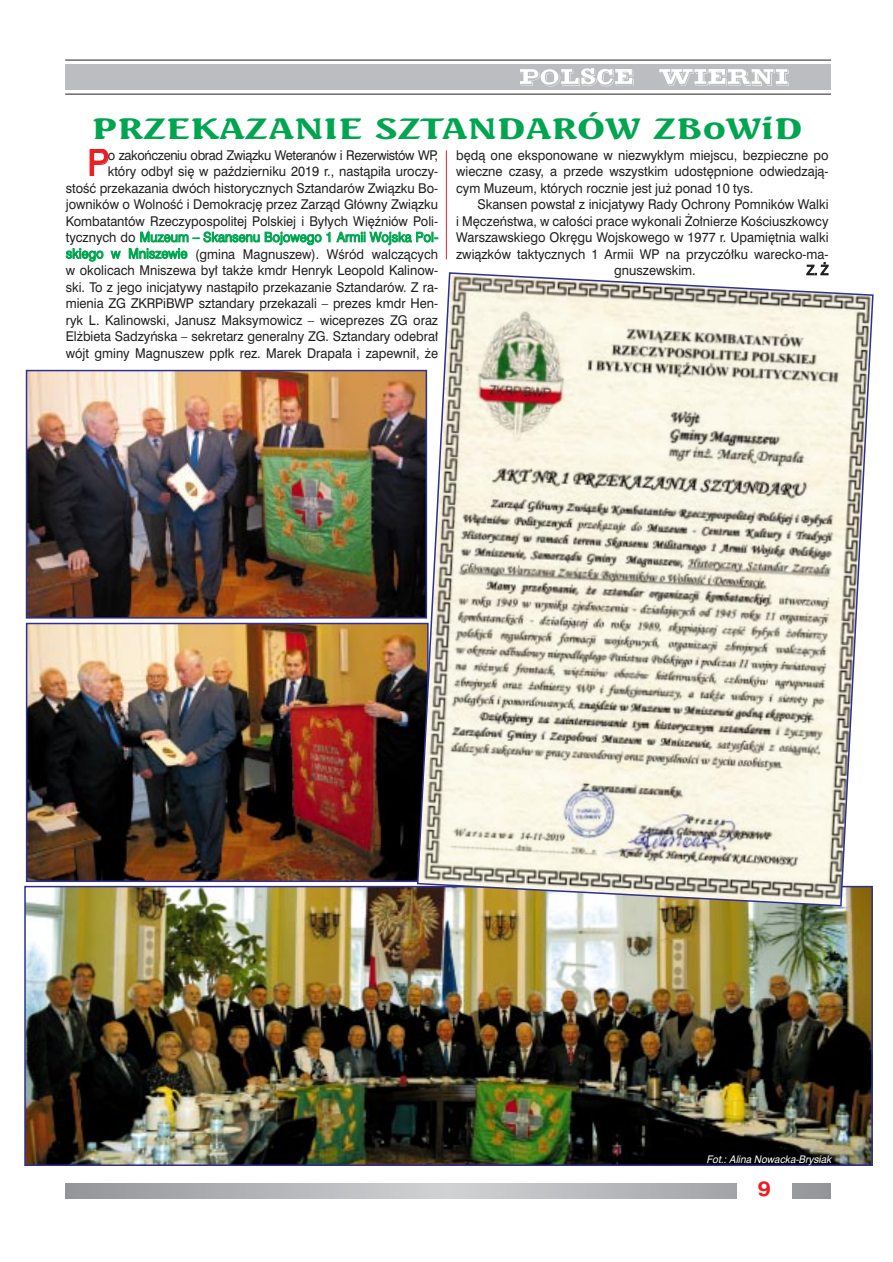
<style>
.page{position:relative;width:893px;height:1262px;background:#fff}
.page>*{position:absolute;margin:0;border:0;box-sizing:border-box;transform-origin:0 0}
.t1{font:36.45px "Swiss 721 PL";color:#ee1d23;scale:.95 1}
.t2{font:700 28.5px "Seagull PL";color:#00a54f;scale:1.47 1}
.t3{font:700 21px "Swiss 721 PL";color:#ee1d23;scale:1.1 1}
.t4{font:13.5px/16.5px "Swiss 721 PL";color:#231f20;text-align:right;scale:.95 1}
.t5{font:italic 10.5px "Swiss 721 PL";color:#fff;scale:.95 1}
.s1{color:#00a54f}
</style>
<div class="page">
<svg style="left:65px;top:1183px;width:766px;height:16px;background:#b3b4b8"></svg>
<div style="left:65px;top:64px;width:766px;height:26px;background:#bcbdc0"></div>
<svg style="left:520px;top:68px;width:113px;height:18px"></svg>
<svg style="left:659px;top:69px;width:129px;height:17px"></svg>
<hr style="left:65px;top:60px;width:766px;height:1px;background:#231f20">
<hr style="left:65px;top:94px;width:766px;height:1px;background:#231f20">
<div style="left:737px;top:1178px;width:54px;height:30px;background:#fff"></div>
<img style="left:29px;top:373px;width:387px;height:242px">
<div style="left:26px;top:370px;width:401px;height:248px;border:2px solid #2e3092"></div>
<img style="left:27px;top:889px;width:842px;height:274px">
<div style="left:24px;top:886px;width:848px;height:280px;border:2px solid #2e3092"></div>
<img style="left:29px;top:626px;width:387px;height:253px">
<div style="left:26px;top:623px;width:402px;height:259px;border:2px solid #2e3092"></div>
<svg style="left:416px;top:272px;width:458px;height:635px;background:#d6d2c4"></svg>
<hr style="left:446px;top:150px;width:1px;height:109px;background:#ee1d23">
<h2 class="t2" style="left:92px;top:115px;width:485px">PRZEKAZANIE SZTANDARÓW ZBoWiD</h2>
<h1 class="t1" style="left:87px;top:149px;width:24px">P</h1>
<p class="t4" style="left:66px;top:148px;width:393px">o zakoƒczeniu obrad Zwiàzku Weteranów i Rezerwistów WP,<br>który odby∏ si´ w paêdzierniku 2019 r., nastàpi∏a uroczy-<br>stoÊç przekazania dwóch historycznych Sztandarów Zwiàzku Bo&shy;jowników o WolnoÊç i Demokracj´ przez Zarzàd G∏ówny Zwiàzku Kombatantów Rzeczypospolitej Polskiej i By∏ych Wi´êniów Poli&shy;tycznych do <span class="s1">Muzeum – Skansenu Bojowego 1 Armii Wojska Pol&shy;skiego w Mniszewie</span> (gmina Magnuszew). WÊród walczàcych w okolicach Mniszewa by∏ tak˝e kmdr Henryk Leopold Kalinow&shy;ski. To z jego inicjatywy nastàpi∏o przekazanie Sztandarów. Z ra&shy;mienia ZG ZKRPiBWP sztandary przekazali – prezes kmdr Hen&shy;ryk L. Kalinowski, Janusz Maksymowicz – wiceprezes ZG oraz El˝bieta Sadzyƒska – sekretarz generalny ZG. Sztandary odebra∏ wójt gminy Magnuszew pp∏k rez. Marek Drapa∏a i zapewni∏, ˝e</p>
<p class="t4" style="left:456px;top:148px;width:393px;text-align:justify">b´dà one eksponowane w niezwyk∏ym miejscu, bezpieczne po wieczne czasy, a przede wszystkim udost´pnione odwiedzajà&shy;cym Muzeum, których rocznie jest ju˝ ponad 10 tys.</p>
<p class="t4" style="left:477px;top:197px;width:371px">Skansen powsta∏ z inicjatywy Rady Ochrony Pomników Walki</p>
<p class="t4" style="left:456px;top:214px;width:393px">i M´czeƒstwa, w ca∏oÊci prace wykonali ˚o∏nierze KoÊciuszkowcy</p>
<p class="t4" style="left:456px;top:230px;width:393px">Warszawskiego Okr´gu Wojskowego w 1977 r. Upami´tnia walki</p>
<p class="t4" style="left:456px;top:247px;width:393px">zwiàzków taktycznych 1 Armii WP na przyczó∏ku warecko-ma-</p>
<p class="t4" style="left:614px;top:263px;width:87px">gnuszewskim.</p>
<p class="t4" style="left:806px;top:263px;width:24px">Z. ˚</p>
<p class="t5" style="left:706px;top:1155px;width:135px">Fot.: Alina Nowacka-Brysiak</p>
<h3 class="t3" style="left:758px;top:1181px;width:13px">9</h3>
</div>
